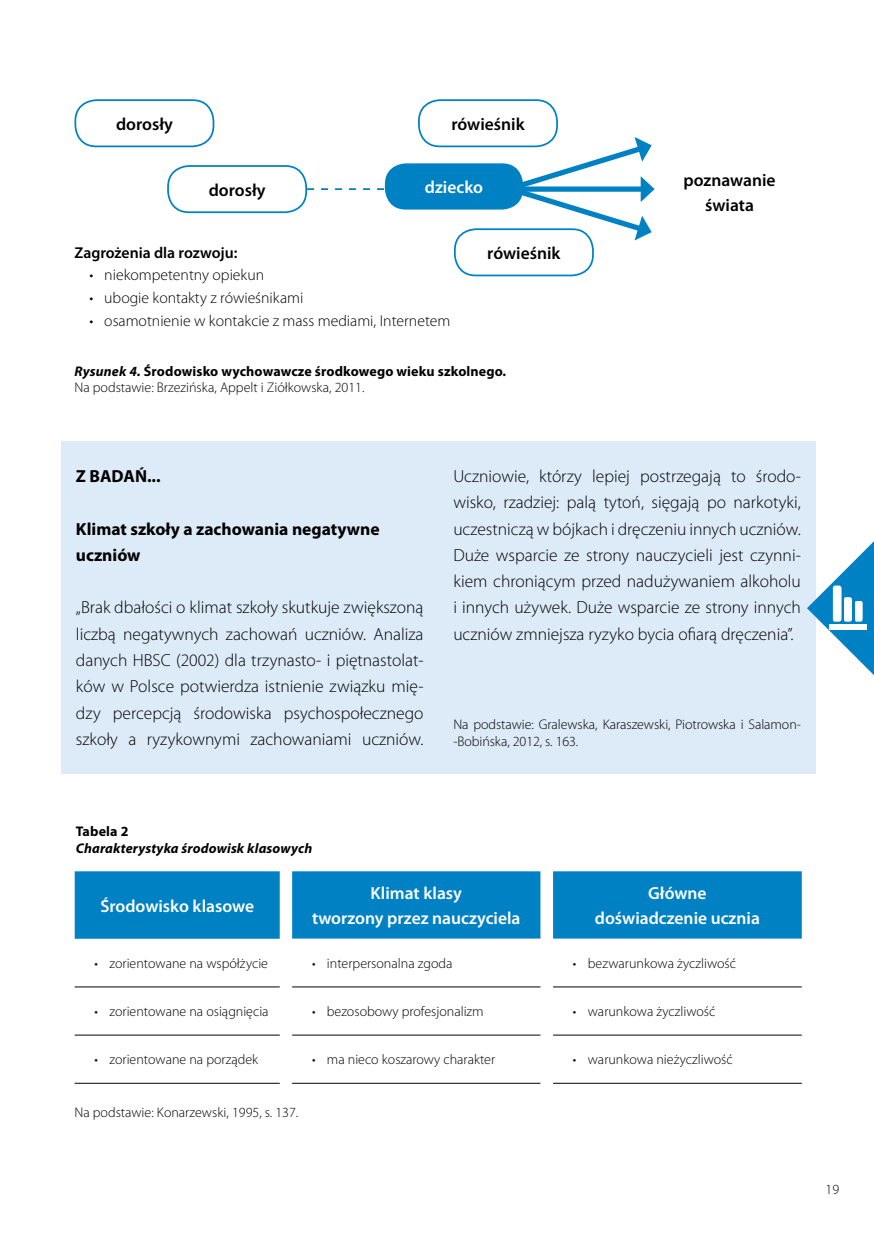
<style>
.page{position:relative;width:874px;height:1241px;background:#fff}
.page>*{position:absolute;margin:0;border:0;box-sizing:border-box;transform-origin:0 0}
.t1{font:300 17.5px/26.2px "Myriad Pro";color:#000;text-align:justify}
.t2{font:600 17.5px/24.5px "Myriad Pro";color:#fff;text-align:center}
.t3{font:600 17.5px/24.5px "Myriad Pro";color:#000;text-align:center}
.t4{font:700 17.5px/26.2px "Myriad Pro";color:#000}
.t5{font:300 15.75px "Myriad Pro";color:#000}
.t6{font:600 15.75px "Myriad Pro";color:#000}
.t7{font:300 14px/16.8px "Myriad Pro";color:#000}
.t8{font:700 14px/16.8px "Myriad Pro";letter-spacing:.01em;color:#000}
.t9{font:italic 700 14px "Myriad Pro";letter-spacing:.01em;color:#000}
.s1{font-style:italic}
.s2{font-weight:300}
</style>
<div class="page">
<div style="left:74px;top:99px;width:140px;height:48px;border:2px solid #0081c3;border-radius:21px"></div>
<div style="left:167px;top:165px;width:140px;height:48px;border:2px solid #0081c3;border-radius:21px"></div>
<div style="left:384px;top:163px;width:138px;height:46px;background:#0081c3;border-radius:21px"></div>
<div style="left:418px;top:99px;width:139px;height:48px;border:2px solid #0081c3;border-radius:21px"></div>
<div style="left:453px;top:228px;width:140px;height:48px;border:2px solid #0081c3;border-radius:21px"></div>
<svg style="left:307px;top:188px;width:77px;height:2px"></svg>
<svg style="left:515px;top:137px;width:139px;height:103px"></svg>
<div style="left:61px;top:441px;width:754px;height:333px;background:#ddebf8"></div>
<svg style="left:807px;top:541px;width:66px;height:134px"></svg>
<div style="left:829px;top:624px;width:37px;height:6px;background:#fff"></div>
<div style="left:75px;top:871px;width:726px;height:67px;background:#0081c3"></div>
<svg style="left:292px;top:938px;width:509px;height:145px"></svg>
<hr style="left:292px;top:986px;width:248px;height:1px;background:#000">
<hr style="left:552px;top:986px;width:249px;height:1px;background:#000">
<hr style="left:75px;top:986px;width:204px;height:1px;background:#000">
<hr style="left:75px;top:1034px;width:204px;height:1px;background:#000">
<hr style="left:292px;top:1034px;width:248px;height:1px;background:#000">
<hr style="left:552px;top:1034px;width:249px;height:1px;background:#000">
<hr style="left:75px;top:1082px;width:204px;height:1px;background:#000">
<hr style="left:292px;top:1082px;width:248px;height:1px;background:#000">
<hr style="left:552px;top:1082px;width:249px;height:1px;background:#000">
<p class="t3" style="left:116px;top:111px;width:58px">dorosły</p>
<p class="t3" style="left:451px;top:111px;width:75px">rówieśnik</p>
<p class="t3" style="left:209px;top:177px;width:58px">dorosły</p>
<p class="t2" style="left:424px;top:174px;width:60px">dziecko</p>
<p class="t6" style="left:74px;top:242px;width:164px">Zagrożenia dla rozwoju:</p>
<p class="t5" style="left:89px;top:266px;width:176px">• niekompetentny opiekun</p>
<p class="t5" style="left:89px;top:289px;width:215px">• ubogie kontakty z rówieśnikami</p>
<p class="t5" style="left:89px;top:312px;width:362px">• osamotnienie w kontakcie z mass mediami, Internetem</p>
<p class="t3" style="left:487px;top:240px;width:75px">rówieśnik</p>
<p class="t8" style="left:74px;top:362px;width:433px"><span class="s1">Rysunek 4.</span> Środowisko wychowawcze środkowego wieku szkolnego.<br><span class="s2">Na podstawie: Brzezińska, Appelt i Ziółkowska, 2011.</span></p>
<p class="t3" style="left:683px;top:168px;width:93px">poznawanie świata</p>
<p class="t4" style="left:76px;top:462px;width:86px">Z BADAŃ...</p>
<p class="t4" style="left:76px;top:515px;width:305px">Klimat szkoły a zachowania negatywne uczniów</p>
<p class="t1" style="left:76px;top:594px;width:349px">„Brak dbałości o klimat szkoły skutkuje zwiększoną liczbą negatywnych zachowań uczniów. Analiza danych HBSC (2002) dla trzynasto- i piętnastolat&shy;ków w Polsce potwierdza istnienie związku mię&shy;dzy percepcją środowiska psychospołecznego szkoły a ryzykownymi zachowaniami uczniów.</p>
<p class="t1" style="left:453px;top:463px;width:349px">Uczniowie, którzy lepiej postrzegają to środo&shy;wisko, rzadziej: palą tytoń, sięgają po narkotyki, uczestniczą w bójkach i dręczeniu innych uczniów.<br>Duże wsparcie ze strony nauczycieli jest czynni&shy;kiem chroniącym przed nadużywaniem alkoholu i innych używek. Duże wsparcie ze strony innych uczniów zmniejsza ryzyko bycia ofiarą dręczenia”.</p>
<p class="t7" style="left:453px;top:716px;width:349px">Na podstawie: Gralewska, Karaszewski, Piotrowska i Salamon--Bobińska, 2012, s. 163.</p>
<p class="t8" style="left:76px;top:822px;width:54px">Tabela 2</p>
<p class="t9" style="left:76px;top:839px;width:238px">Charakterystyka środowisk klasowych</p>
<p class="t2" style="left:100px;top:892px;width:155px">Środowisko klasowe</p>
<p class="t2" style="left:312px;top:880px;width:210px">Klimat klasy<br>tworzony przez nauczyciela</p>
<p class="t2" style="left:594px;top:880px;width:166px">Główne doświadczenie ucznia</p>
<p class="t7" style="left:94px;top:955px;width:175px">• zorientowane na współżycie</p>
<p class="t7" style="left:312px;top:955px;width:142px">• interpersonalna zgoda</p>
<p class="t7" style="left:572px;top:955px;width:164px">• bezwarunkowa życzliwość</p>
<p class="t7" style="left:94px;top:1003px;width:175px">• zorientowane na osiągnięcia</p>
<p class="t7" style="left:312px;top:1003px;width:173px">• bezosobowy profesjonalizm</p>
<p class="t7" style="left:572px;top:1003px;width:144px">• warunkowa życzliwość</p>
<p class="t7" style="left:94px;top:1051px;width:165px">• zorientowane na porządek</p>
<p class="t7" style="left:312px;top:1051px;width:184px">• ma nieco koszarowy charakter</p>
<p class="t7" style="left:572px;top:1051px;width:161px">• warunkowa nieżyczliwość</p>
<p class="t7" style="left:74px;top:1103px;width:225px">Na podstawie: Konarzewski, 1995, s. 137.</p>
<p class="t7" style="left:825px;top:1180px;width:15px">19</p>
</div>
